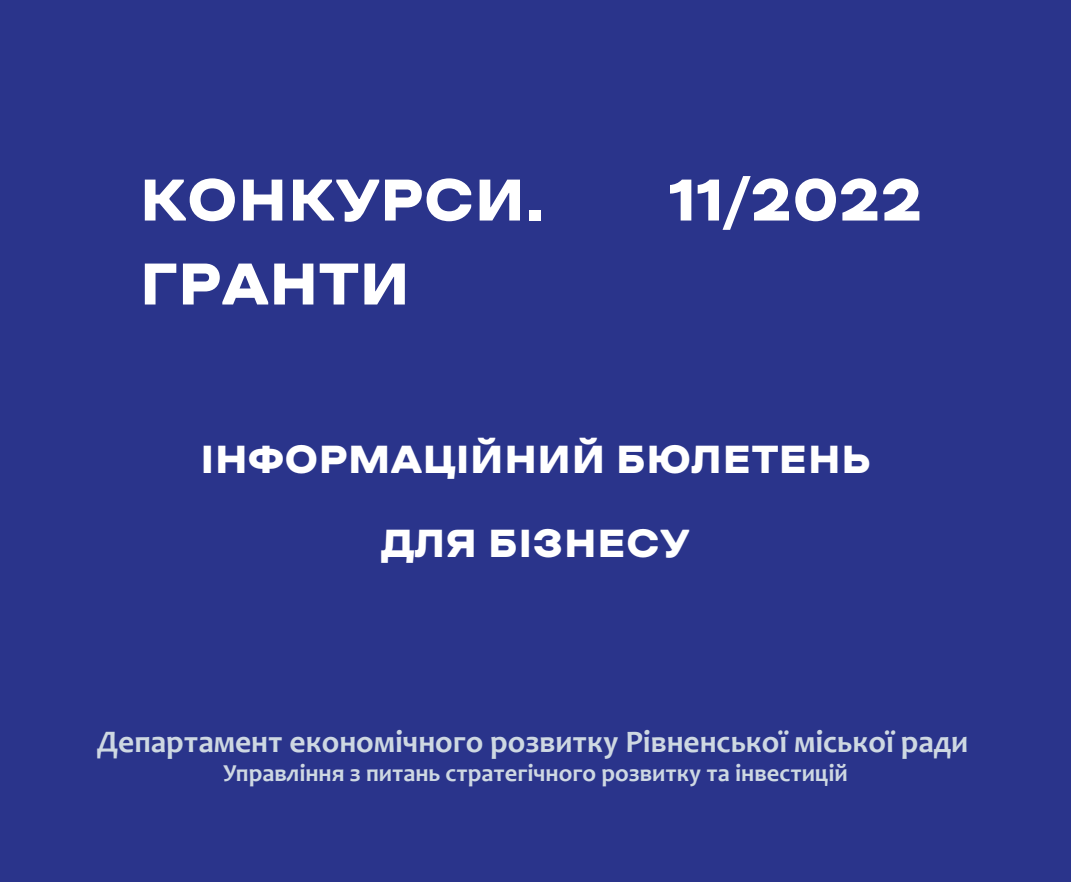
<style>
.page{position:relative;width:1071px;height:882px;background:#2a348b}
.page>*{position:absolute;margin:0;border:0;box-sizing:border-box;transform-origin:0 0}
.t1{font:700 63px "Ermilov";color:#fff}
.t2{font:700 42px/84px "Ermilov";color:#fff;text-align:center}
.t3{font:700 31.5px "Candara";color:#ced8e2}
.t4{font:700 24.5px "Candara";color:#ced8e2}
</style>
<div class="page">
<h1 class="t1" style="left:139px;top:167px;width:405px">КОНКУРСИ.</h1>
<h1 class="t1" style="left:669px;top:167px;width:255px">11/2022</h1>
<h1 class="t1" style="left:139px;top:251px;width:272px">ГРАНТИ</h1>
<h2 class="t2" style="left:200px;top:416px;width:672px">ІНФОРМАЦІЙНИЙ БЮЛЕТЕНЬ<br>ДЛЯ БІЗНЕСУ</h2>
<p class="t3" style="left:97px;top:722px;width:873px">Департамент економічного розвитку Рівненської міської ради</p>
<p class="t4" style="left:223px;top:758px;width:626px">Управління з питань стратегічного розвитку та інвестицій</p>
</div>
